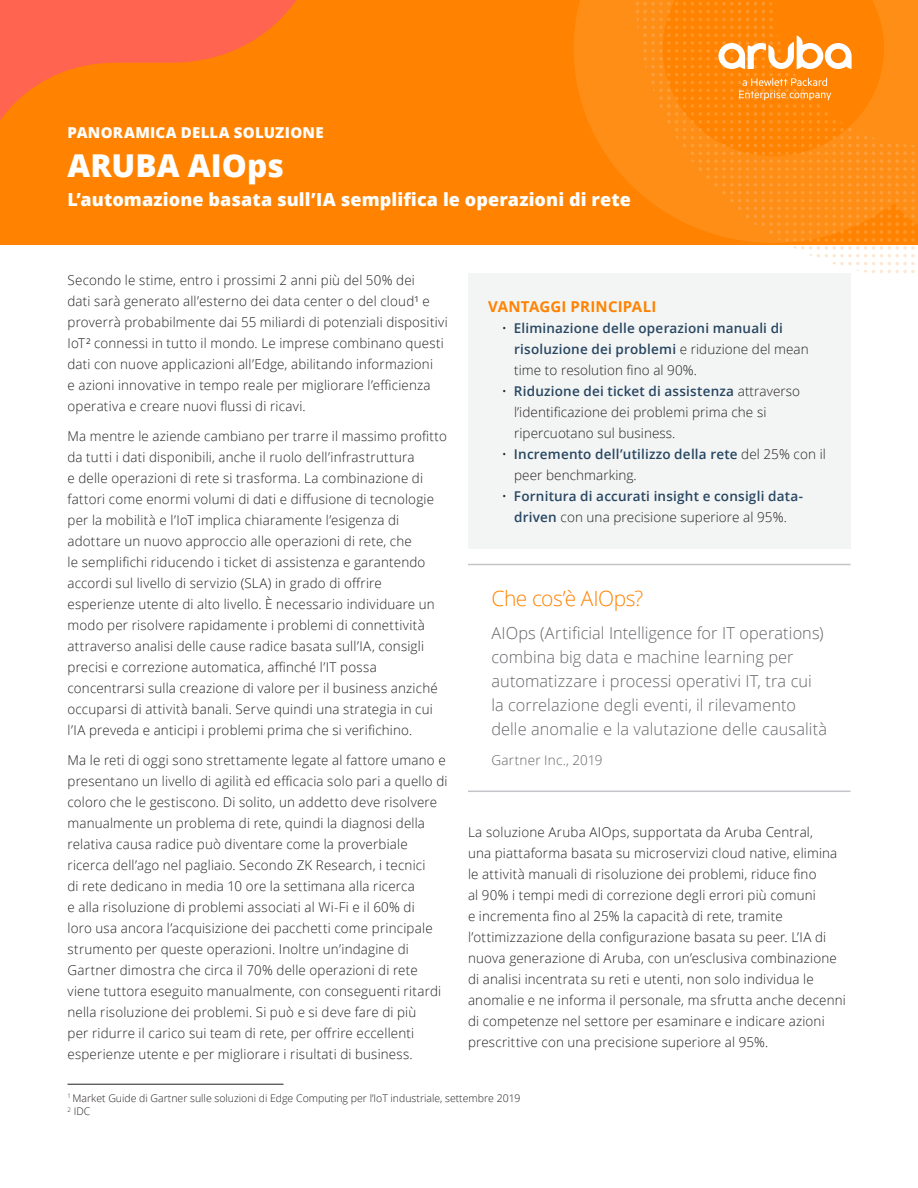
<style>
.page{position:relative;width:918px;height:1188px;background:#fff}
.page>*{position:absolute;margin:0;border:0;box-sizing:border-box;transform-origin:0 0}
.t1{font:800 31.5px "Open Sans";color:#fff}
.t2{font:300 21px "Open Sans";letter-spacing:-.025em;color:#ff8300}
.t3{font:800 18px "Open Sans";letter-spacing:.005em;color:#fff}
.t4{font:300 16.5px/24px "Open Sans";letter-spacing:.005em;color:#646569}
.t5{font:800 15px "Open Sans";letter-spacing:.015em;color:#fff}
.t6{font:700 15px "Open Sans";letter-spacing:.01em;color:#ff8300}
.t7{font:300 13.5px/21px "Open Sans";letter-spacing:.015em;color:#231f20}
.t8{font:600 13.5px/21px "Open Sans";letter-spacing:.015em;color:#274661}
.t9{font:300 13.5px "Open Sans";letter-spacing:.015em;color:#646569}
.t10{font:300 10.5px/13.5px "Open Sans";color:#231f20}
.s1{font-weight:300;color:#231f20}
.s2{font-weight:600;color:#274661}
</style>
<div class="page">
<div style="left:0;top:0;width:918px;height:244px;background:#ff8300"></div>
<svg style="left:574px;top:0;width:344px;height:225px;fill:#ff8e17"></svg>
<svg style="left:0;top:0;width:297px;height:121px"></svg>
<svg style="left:636px;top:2px;width:279px;height:271px"></svg>
<div style="left:468px;top:273px;width:382px;height:276px;background:#f3f4f4"></div>
<hr style="left:468px;top:564px;width:382px;height:1px;background:#c3c5c8">
<hr style="left:468px;top:791px;width:382px;height:1px;background:#c3c5c8">
<hr style="left:68px;top:1084px;width:216px;height:1px;background:#231f20">
<p class="t5" style="left:67px;top:121px;width:258px">PANORAMICA DELLA SOLUZIONE</p>
<h1 class="t1" style="left:68px;top:141px;width:218px">ARUBA AIOps</h1>
<h3 class="t3" style="left:68px;top:186px;width:565px">L’automazione basata sull’IA semplifica le operazioni di rete</h3>
<p class="t7" style="left:68px;top:269px;width:382px">Secondo le stime, entro i prossimi 2 anni più del 50% dei<br>dati sarà generato all’esterno dei data center o del cloud¹ e proverrà probabilmente dai 55 miliardi di potenziali dispositivi IoT² connessi in tutto il mondo. Le imprese combinano questi dati con nuove applicazioni all’Edge, abilitando informazioni<br>e azioni innovative in tempo reale per migliorare l’efficienza operativa e creare nuovi flussi di ricavi.</p>
<p class="t7" style="left:68px;top:425px;width:381px">Ma mentre le aziende cambiano per trarre il massimo profitto da tutti i dati disponibili, anche il ruolo dell’infrastruttura<br>e delle operazioni di rete si trasforma. La combinazione di fattori come enormi volumi di dati e diffusione di tecnologie per la mobilità e l’IoT implica chiaramente l’esigenza di adottare un nuovo approccio alle operazioni di rete, che<br>le semplifichi riducendo i ticket di assistenza e garantendo accordi sul livello di servizio (SLA) in grado di offrire esperienze utente di alto livello. È necessario individuare un modo per risolvere rapidamente i problemi di connettività attraverso analisi delle cause radice basata sull’IA, consigli precisi e correzione automatica, affinché l’IT possa concentrarsi sulla creazione di valore per il business anziché occuparsi di attività banali. Serve quindi una strategia in cui l’IA preveda e anticipi i problemi prima che si verifichino.</p>
<p class="t7" style="left:68px;top:749px;width:382px">Ma le reti di oggi sono strettamente legate al fattore umano e presentano un livello di agilità ed efficacia solo pari a quello di coloro che le gestiscono. Di solito, un addetto deve risolvere manualmente un problema di rete, quindi la diagnosi della relativa causa radice può diventare come la proverbiale ricerca dell’ago nel pagliaio. Secondo ZK Research, i tecnici<br>di rete dedicano in media 10 ore la settimana alla ricerca<br>e alla risoluzione di problemi associati al Wi-Fi e il 60% di<br>loro usa ancora l’acquisizione dei pacchetti come principale strumento per queste operazioni. Inoltre un’indagine di Gartner dimostra che circa il 70% delle operazioni di rete viene tuttora eseguito manualmente, con conseguenti ritardi nella risoluzione dei problemi. Si può e si deve fare di più<br>per ridurre il carico sui team di rete, per offrire eccellenti esperienze utente e per migliorare i risultati di business.</p>
<p class="t6" style="left:488px;top:296px;width:170px">VANTAGGI PRINCIPALI</p>
<p class="t8" style="left:514px;top:317px;width:296px;text-indent:-12px"><span class="s1">•</span> Eliminazione delle operazioni manuali di risoluzione dei problemi <span class="s1">e riduzione del mean time to resolution fino al 90%.</span></p>
<p class="t7" style="left:514px;top:380px;width:287px;text-indent:-12px">• <span class="s2">Riduzione dei ticket di assistenza</span> attraverso l’identificazione dei problemi prima che si ripercuotano sul business.</p>
<p class="t8" style="left:514px;top:443px;width:313px;text-indent:-12px"><span class="s1">•</span> Incremento dell’utilizzo della rete <span class="s1">del 25% con il peer benchmarking.</span></p>
<p class="t8" style="left:502px;top:485px;width:303px;text-align:center"><span class="s1">•</span> Fornitura di accurati insight e consigli data&shy;driven <span class="s1">con una precisione superiore al 95%.</span></p>
<h2 class="t2" style="left:491px;top:584px;width:153px">Che cos’è AIOps?</h2>
<p class="t4" style="left:491px;top:621px;width:337px">AIOps (Artificial Intelligence for IT operations) combina big data e machine learning per automatizzare i processi operativi IT, tra cui la correlazione degli eventi, il rilevamento delle anomalie e la valutazione delle causalità</p>
<p class="t9" style="left:491px;top:751px;width:113px">Gartner Inc., 2019</p>
<p class="t7" style="left:468px;top:821px;width:379px">La soluzione Aruba AIOps, supportata da Aruba Central,<br>una piattaforma basata su microservizi cloud native, elimina le attività manuali di risoluzione dei problemi, riduce fino<br>al 90% i tempi medi di correzione degli errori più comuni<br>e incrementa fino al 25% la capacità di rete, tramite l’ottimizzazione della configurazione basata su peer. L’IA di nuova generazione di Aruba, con un’esclusiva combinazione di analisi incentrata su reti e utenti, non solo individua le anomalie e ne informa il personale, ma sfrutta anche decenni di competenze nel settore per esaminare e indicare azioni prescrittive con una precisione superiore al 95%.</p>
<p class="t10" style="left:68px;top:1091px;width:455px"><sup>1</sup> Market Guide di Gartner sulle soluzioni di Edge Computing per l’IoT industriale, settembre 2019<br><sup>2</sup> IDC</p>
</div>
